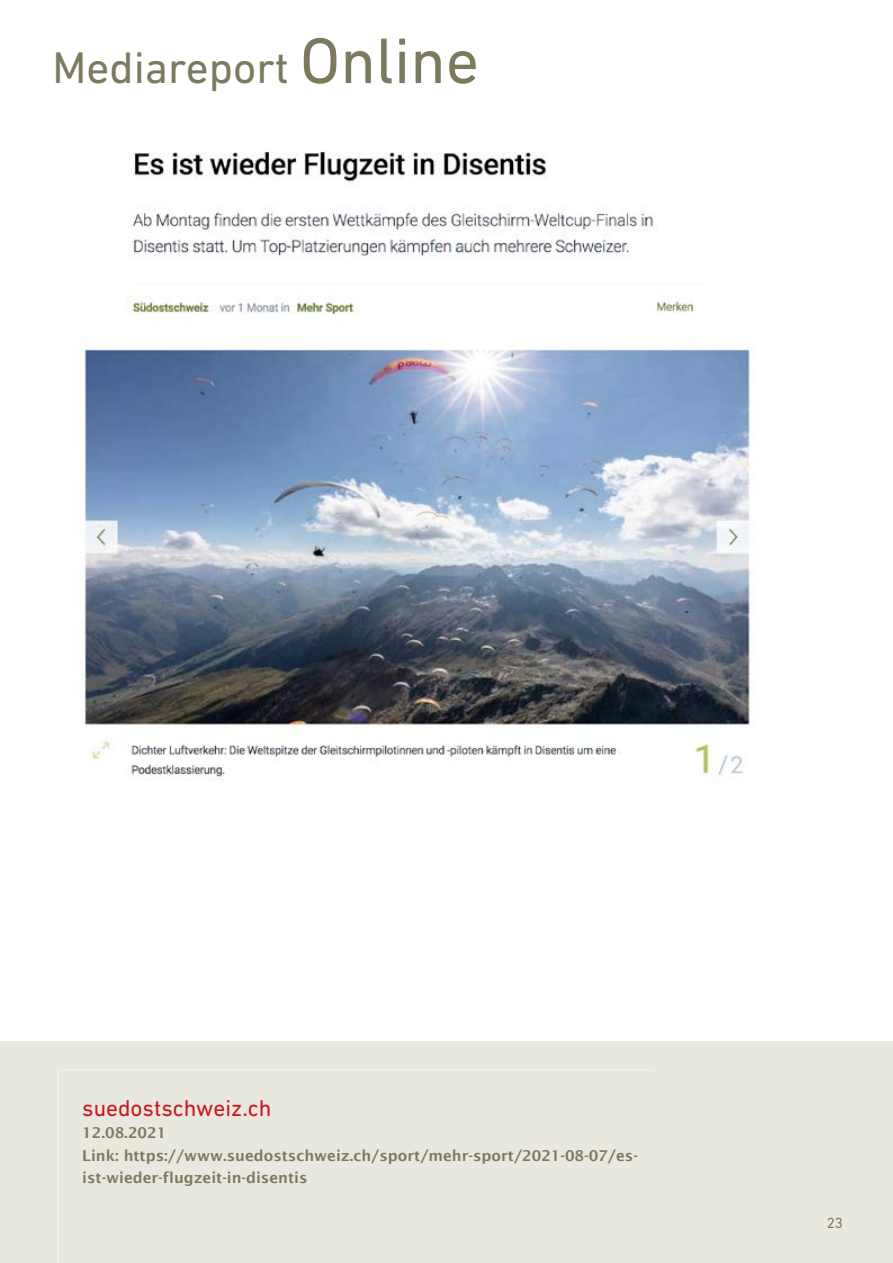
<style>
.page{position:relative;width:893px;height:1263px;background:#fff}
.page>*{position:absolute;margin:0;border:0;box-sizing:border-box;transform-origin:0 0}
.t1{font:45px "DIN Next LT Pro";color:#7c7a5e}
.t2{font:23.25px "DIN Next LT Pro";color:#ca171e}
.t3{font:600 15px/22.5px "Lucida Sans";color:#7c7a5e}
.t4{font:15px "DIN Next LT Pro";color:#7c7a5e}
.s1{font-size:65.4px}
</style>
<div class="page">
<div style="left:0;top:1041px;width:893px;height:222px;background:#e9e8de"></div>
<svg style="left:58px;top:1070px;width:594px;height:1px"></svg>
<img style="left:81px;top:151px;width:675px;height:628px">
<h1 class="t1" style="left:53px;top:42px;width:428px">Mediareport <span class="s1">Online</span></h1>
<h2 class="t2" style="left:82px;top:1094px;width:191px">suedostschweiz.ch</h2>
<p class="t3" style="left:82px;top:1121px;width:557px">12.08.2021<br>Link: https://www.suedostschweiz.ch/sport/mehr-sport/2021-08-07/es&shy;ist-wieder-flugzeit-in-disentis</p>
<p class="t4" style="left:827px;top:1215px;width:18px">23</p>
</div>
